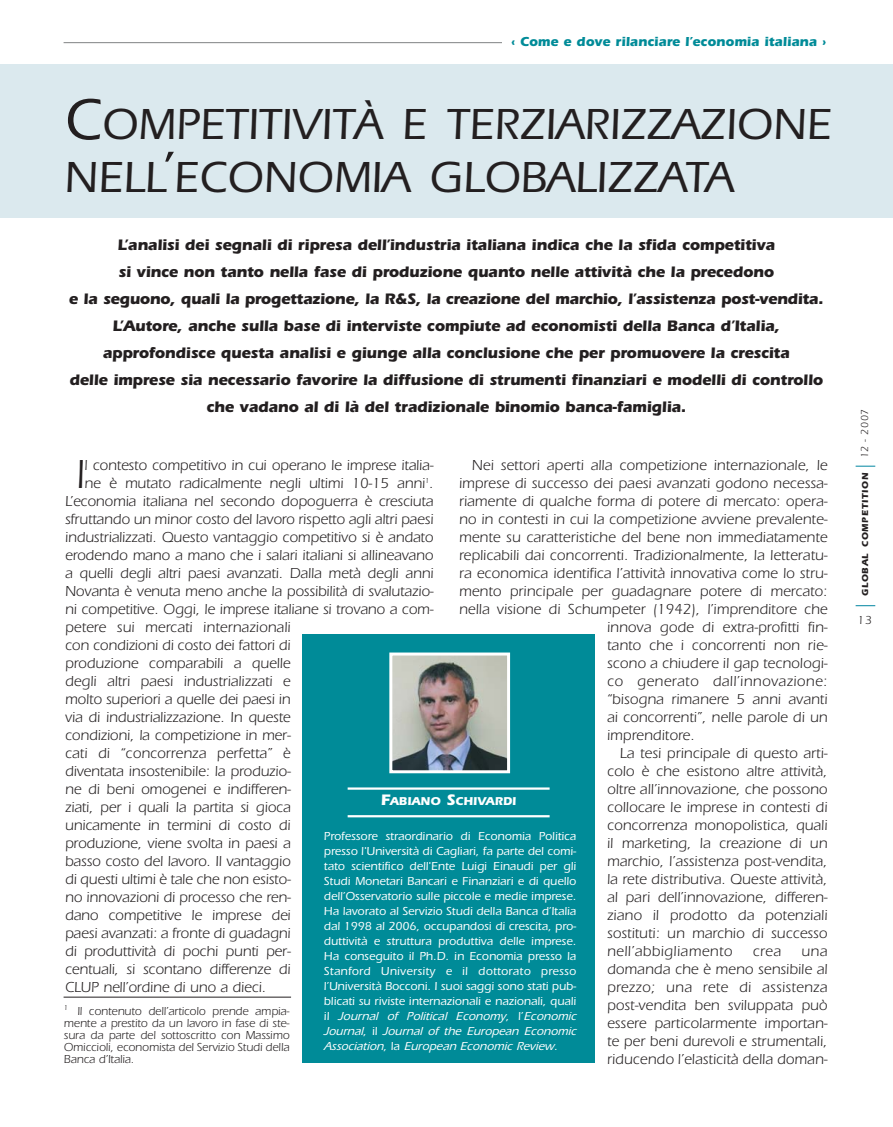
<style>
.page{position:relative;width:893px;height:1127px;background:#fff}
.page>*{position:absolute;margin:0;border:0;box-sizing:border-box;transform-origin:0 0}
.t1{font:500 45px/52.5px "Itc Eras";color:#231f20}
.t2{font:42px "Itc Eras";color:#231f20}
.t3{font:700 15.75px/27px "Itc Eras";letter-spacing:-.015em;color:#231f20;text-align:center}
.t4{font:15px/18px "Itc Eras";color:#231f20;text-align:justify}
.t5{font:15px "Itc Eras";letter-spacing:.03em;color:#231f20}
.t6{font:700 13.5px "Itc Eras";color:#008b98}
.t7{font:500 12px/15px "Itc Eras";color:#fff}
.t8{font:12px/12px "Itc Eras";letter-spacing:-.005em;color:#231f20;text-align:justify}
.t9{font:700 11.85px "Itc Eras";color:#fff}
.t10{font:10.5px "Itc Eras";letter-spacing:.055em;color:#231f20}
.t11{font:700 9px "Itc Eras";letter-spacing:.09em;color:#231f20}
.s1{font-size:60px}
.s2{font-size:15.75px}
.s3{font-style:italic}
</style>
<div class="page">
<div style="left:0;top:64px;width:893px;height:154px;background:#dbe9ee"></div>
<svg style="left:856px;top:605px;width:19px;height:1px"></svg>
<svg style="left:856px;top:466px;width:19px;height:1px"></svg>
<div style="left:303px;top:635px;width:292px;height:428px;background:#008b98"></div>
<img style="left:393px;top:656px;width:113px;height:113px">
<div style="left:389px;top:652px;width:121px;height:121px;border:3px solid #fff"></div>
<hr style="left:348px;top:787px;width:202px;height:3px;background:#fff">
<hr style="left:348px;top:815px;width:202px;height:2px;background:#fff">
<hr style="left:64px;top:42px;width:713px;height:1px;background:#808284">
<hr style="left:64px;top:997px;width:227px;height:1px;background:#231f20">
<div style="left:502px;top:28px;width:326px;height:30px;background:#fff"></div>
<p class="t6" style="left:511px;top:37px;width:317px">‹ Come e dove rilanciare l’economia italiana ›</p>
<h1 class="t1" style="left:64px;top:103px;width:769px"><span class="s1">C</span>OMPETITIVITÀ E TERZIARIZZAZIONE<br>NELL<span class="s1">’</span>ECONOMIA GLOBALIZZATA</h1>
<p class="t3" style="left:69px;top:233px;width:756px">L’analisi dei segnali di ripresa dell’industria italiana indica che la sfida competitiva<br>si vince non tanto nella fase di produzione quanto nelle attività che la precedono<br>e la seguono, quali la progettazione, la R&amp;S, la creazione del marchio, l’assistenza post-vendita.<br>L’Autore, anche sulla base di interviste compiute ad economisti della Banca d’Italia, approfondisce questa analisi e giunge alla conclusione che per promuovere la crescita<br>delle imprese sia necessario favorire la diffusione di strumenti finanziari e modelli di controllo che vadano al di là del tradizionale binomio banca-famiglia.</p>
<h2 class="t2" style="left:76px;top:459px;width:11px">I</h2>
<p class="t4" style="left:85px;top:457px;width:351px">l contesto competitivo in cui operano le imprese italia-</p>
<p class="t4" style="left:472px;top:457px;width:357px">Nei settori aperti alla competizione internazionale, le</p>
<p class="t4" style="left:459px;top:475px;width:370px">imprese di successo dei paesi avanzati godono necessa-</p>
<p class="t4" style="left:459px;top:493px;width:370px">riamente di qualche forma di potere di mercato: opera-</p>
<p class="t4" style="left:459px;top:511px;width:370px">no in contesti in cui la competizione avviene prevalente-</p>
<p class="t4" style="left:459px;top:529px;width:370px">mente su caratteristiche del bene non immediatamente</p>
<p class="t4" style="left:459px;top:547px;width:370px">replicabili dai concorrenti. Tradizionalmente, la letteratu-</p>
<p class="t4" style="left:459px;top:565px;width:370px">ra economica identifica l’attività innovativa come lo stru-</p>
<p class="t4" style="left:459px;top:583px;width:370px">mento principale per guadagnare potere di mercato:</p>
<p class="t4" style="left:459px;top:601px;width:370px">nella visione di Schumpeter (1942), l’imprenditore che</p>
<p class="t4" style="left:607px;top:619px;width:222px">innova gode di extra-profitti fin-</p>
<p class="t4" style="left:607px;top:637px;width:222px">tanto che i concorrenti non rie-</p>
<p class="t4" style="left:607px;top:655px;width:222px">scono a chiudere il gap tecnologi-</p>
<p class="t5" style="left:607px;top:676px;width:222px">co generato dall’innovazione:</p>
<p class="t4" style="left:607px;top:691px;width:222px">“bisogna rimanere 5 anni avanti</p>
<p class="t4" style="left:607px;top:709px;width:222px">ai concorrenti”, nelle parole di un</p>
<p class="t4" style="left:607px;top:727px;width:89px">imprenditore.</p>
<p class="t4" style="left:620px;top:745px;width:209px">La tesi principale di questo arti-</p>
<p class="t4" style="left:607px;top:763px;width:222px">colo è che esistono altre attività,</p>
<p class="t4" style="left:607px;top:781px;width:222px">oltre all’innovazione, che possono</p>
<p class="t4" style="left:607px;top:799px;width:222px">collocare le imprese in contesti di</p>
<p class="t4" style="left:607px;top:817px;width:222px">concorrenza monopolistica, quali</p>
<p class="t4" style="left:607px;top:835px;width:222px">il marketing, la creazione di un</p>
<p class="t4" style="left:607px;top:853px;width:222px">marchio, l’assistenza post-vendita,</p>
<p class="t4" style="left:607px;top:871px;width:222px">la rete distributiva. Queste attività,</p>
<p class="t4" style="left:607px;top:889px;width:222px">al pari dell’innovazione, differen-</p>
<p class="t4" style="left:607px;top:907px;width:222px">ziano il prodotto da potenziali</p>
<p class="t4" style="left:607px;top:925px;width:222px">sostituti: un marchio di successo</p>
<p class="t5" style="left:607px;top:946px;width:127px">nell’abbigliamento</p>
<p class="t4" style="left:753px;top:943px;width:30px">crea</p>
<p class="t4" style="left:85px;top:475px;width:350px">ne è mutato radicalmente negli ultimi 10-15 anni<sup>1</sup>.</p>
<p class="t4" style="left:65px;top:493px;width:370px">L’economia italiana nel secondo dopoguerra è cresciuta</p>
<p class="t4" style="left:65px;top:511px;width:370px">sfruttando un minor costo del lavoro rispetto agli altri paesi</p>
<p class="t4" style="left:65px;top:529px;width:370px">industrializzati. Questo vantaggio competitivo si è andato</p>
<p class="t4" style="left:65px;top:547px;width:370px">erodendo mano a mano che i salari italiani si allineavano</p>
<p class="t4" style="left:65px;top:565px;width:370px">a quelli degli altri paesi avanzati. Dalla metà degli anni</p>
<p class="t4" style="left:65px;top:583px;width:370px">Novanta è venuta meno anche la possibilità di svalutazio-</p>
<p class="t4" style="left:65px;top:601px;width:370px">ni competitive. Oggi, le imprese italiane si trovano a com-</p>
<p class="t4" style="left:65px;top:619px;width:227px">petere sui mercati internazionali</p>
<p class="t4" style="left:65px;top:637px;width:227px">con condizioni di costo dei fattori di</p>
<p class="t4" style="left:65px;top:655px;width:227px">produzione comparabili a quelle</p>
<p class="t4" style="left:65px;top:673px;width:227px">degli altri paesi industrializzati e</p>
<p class="t4" style="left:65px;top:691px;width:227px">molto superiori a quelle dei paesi in</p>
<p class="t4" style="left:65px;top:709px;width:227px">via di industrializzazione. In queste</p>
<p class="t4" style="left:65px;top:727px;width:227px">condizioni, la competizione in mer-</p>
<p class="t4" style="left:65px;top:745px;width:227px">cati di “concorrenza perfetta” è</p>
<p class="t4" style="left:65px;top:763px;width:227px">diventata insostenibile: la produzio-</p>
<p class="t4" style="left:65px;top:781px;width:227px">ne di beni omogenei e indifferen-</p>
<p class="t4" style="left:65px;top:799px;width:227px">ziati, per i quali la partita si gioca</p>
<p class="t4" style="left:65px;top:817px;width:227px">unicamente in termini di costo di</p>
<p class="t4" style="left:65px;top:835px;width:227px">produzione, viene svolta in paesi a</p>
<p class="t4" style="left:65px;top:853px;width:227px">basso costo del lavoro. Il vantaggio</p>
<p class="t4" style="left:65px;top:871px;width:227px">di questi ultimi è tale che non esisto-</p>
<p class="t4" style="left:65px;top:889px;width:227px">no innovazioni di processo che ren-</p>
<p class="t4" style="left:65px;top:907px;width:227px">dano competitive le imprese dei</p>
<p class="t4" style="left:65px;top:925px;width:227px">paesi avanzati: a fronte di guadagni</p>
<p class="t4" style="left:65px;top:943px;width:227px">di produttività di pochi punti per-</p>
<p class="t4" style="left:65px;top:961px;width:227px">centuali, si scontano differenze di</p>
<p class="t4" style="left:65px;top:979px;width:202px">CLUP nell’ordine di uno a dieci.</p>
<p class="t9" style="left:381px;top:797px;width:137px"><span class="s2">F</span>ABIANO <span class="s2">S</span>CHIVARDI</p>
<p class="t7" style="left:324px;top:830px;width:256px">Professore straordinario di Economia Politica presso l'Università di Cagliari, fa parte del comi&shy;tato scientifico dell'Ente Luigi Einaudi per gli Studi Monetari Bancari e Finanziari e di quello dell’Osservatorio sulle piccole e medie imprese.<br>Ha lavorato al Servizio Studi della Banca d’Italia dal 1998 al 2006, occupandosi di crescita, pro&shy;duttività e struttura produttiva delle imprese.<br>Ha conseguito il Ph.D. in Economia presso la Stanford University e il dottorato presso l’Università Bocconi. I suoi saggi sono stati pub&shy;blicati su riviste internazionali e nazionali, quali i l <span class="s3">Journal of Political Economy</span>, l ’ <span class="s3">Economic Journal</span>, i l <span class="s3">Journal of the European Economic Association</span>, l a <span class="s3">European Economic Review</span>.</p>
<p class="t4" style="left:607px;top:943px;width:222px;text-indent:194px">una domanda che è meno sensibile al prezzo; una rete di assistenza post-vendita ben sviluppata può essere particolarmente importan&shy;te per beni durevoli e strumentali, riducendo l’elasticità della doman-</p>
<p class="t8" style="left:64px;top:1006px;width:227px"><sup>1</sup> Il contenuto dell’articolo prende ampia&shy;mente a prestito da un lavoro in fase di ste&shy;sura da parte del sottoscritto con Massimo Omiccioli, economista del Servizio Studi della Banca d’Italia.</p>
<p class="t10" style="left:861px;top:458px;width:51px;rotate:-90deg">12 - 2007</p>
<p class="t11" style="left:862px;top:596px;width:125px;rotate:-90deg">GLOBAL COMPETITION</p>
<p class="t8" style="left:858px;top:615px;width:16px">13</p>
</div>
